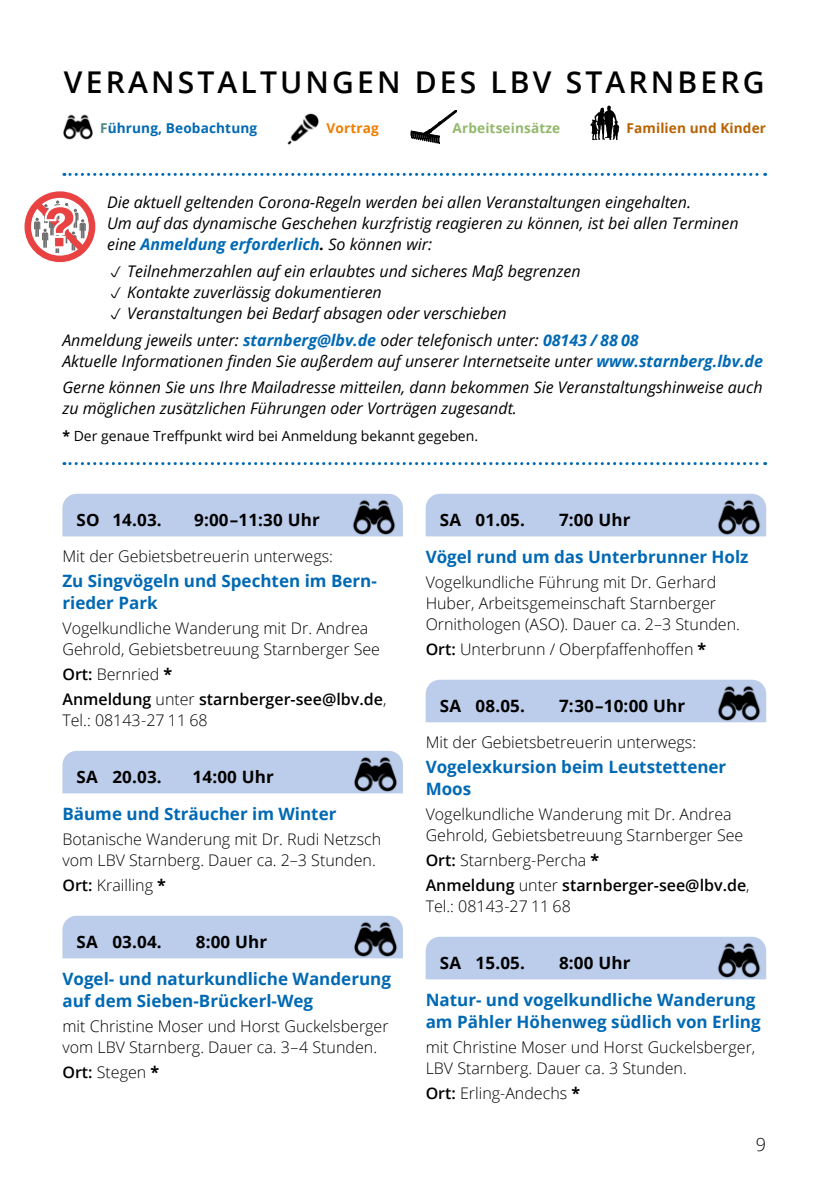
<style>
.page{position:relative;width:840px;height:1191px;background:#fff}
.page>*{position:absolute;margin:0;border:0;box-sizing:border-box;transform-origin:0 0}
.t1{font:600 30px "Open Sans";letter-spacing:.105em;color:#000}
.t2{font:300 18px "Open Sans";color:#000}
.t3{font:700 17px/22px "Open Sans";color:#0069b4}
.t4{font:700 17px "Open Sans";letter-spacing:.01em;color:#000}
.t5{font:300 16px/21px "Open Sans";color:#000}
.t6{font:italic 16px/21px "Open Sans";color:#000}
.t7{font:600 16px/25.2px "Open Sans";color:#000}
.t8{font:14px "Open Sans";color:#000}
.t9{font:700 13.6px "Open Sans";letter-spacing:.01em;color:#0069b4}
.t10{font:700 13.6px "Open Sans";letter-spacing:.01em;color:#b86200}
.t11{font:700 13.6px "Open Sans";letter-spacing:.01em;color:#93b86b}
.t12{font:700 13.6px "Open Sans";letter-spacing:.01em;color:#ef7d00}
.s1{color:#518a85}
.s2{font-weight:700;color:#0069b4}
.s3{font-weight:700}
.s4{font-weight:300}
.s5{font-weight:600}
</style>
<div class="page">
<div style="left:62px;top:494px;width:341px;height:42px;background:#bccdeb"></div>
<div style="left:62px;top:751px;width:341px;height:42px;background:#bccdeb"></div>
<div style="left:62px;top:915px;width:341px;height:43px;background:#bccdeb"></div>
<img style="left:352px;top:494px;width:45px;height:42px">
<img style="left:353px;top:751px;width:46px;height:42px">
<img style="left:353px;top:916px;width:46px;height:42px">
<div style="left:425px;top:494px;width:340px;height:42px;background:#bccdeb"></div>
<div style="left:425px;top:679px;width:340px;height:43px;background:#bccdeb"></div>
<div style="left:425px;top:936px;width:340px;height:43px;background:#bccdeb"></div>
<img style="left:716px;top:494px;width:46px;height:42px">
<img style="left:716px;top:680px;width:46px;height:42px">
<img style="left:716px;top:937px;width:46px;height:42px">
<img style="left:63px;top:114px;width:30px;height:26px">
<img style="left:287px;top:113px;width:32px;height:32px">
<svg style="left:590px;top:105px;width:29px;height:35px"></svg>
<svg style="left:24px;top:191px;width:71px;height:71px"></svg>
<svg style="left:64px;top:173px;width:701px;height:3px"></svg>
<svg style="left:64px;top:462px;width:701px;height:3px"></svg>
<svg style="left:410px;top:110px;width:46px;height:34px"></svg>
<h1 class="t1" style="left:64px;top:62px;width:701px">VERANSTALTUNGEN DES LBV STARNBERG</h1>
<p class="t9" style="left:100px;top:118px;width:158px"><span class="s1">F</span>ührung, Beobachtung</p>
<p class="t12" style="left:326px;top:118px;width:54px">Vortrag</p>
<p class="t10" style="left:626px;top:118px;width:141px">Familien und Kinder</p>
<p class="t11" style="left:452px;top:118px;width:109px">Arbeitseinsätze</p>
<p class="t6" style="left:107px;top:192px;width:632px">Die aktuell geltenden Corona-Regeln werden bei allen Veranstaltungen eingehalten.<br>Um auf das dynamische Geschehen kurzfristig reagieren zu können, ist bei allen Terminen eine <span class="s2">Anmeldung erforderlich</span><span class="s3">.</span> So können wir:</p>
<p class="t6" style="left:127px;top:260px;width:454px">Teilnehmerzahlen auf ein erlaubtes und sicheres Maß begrenzen<br>Kontakte zuverlässig dokumentieren<br>Veranstaltungen bei Bedarf absagen oder verschieben</p>
<p class="t6" style="left:62px;top:329px;width:701px">Anmeldung jeweils unter: <span class="s2">starnberg@lbv.de</span> oder telefonisch unter: <span class="s2">08143 / 88 08<br></span>Aktuelle Informationen finden Sie außerdem auf unserer Internetseite unter <span class="s2">www.starnberg.lbv.de</span></p>
<p class="t6" style="left:62px;top:377px;width:701px">Gerne können Sie uns Ihre Mailadresse mitteilen, dann bekommen Sie Veranstaltungshinweise auch zu möglichen zusätzlichen Führungen oder Vorträgen zugesandt.</p>
<p class="t8" style="left:62px;top:426px;width:417px"><span class="s3">*</span> Der genaue Treffpunkt wird bei Anmeldung bekannt gegeben.</p>
<p class="t4" style="left:77px;top:507px;width:87px">SO 14.03.</p>
<p class="t4" style="left:194px;top:507px;width:127px">9:00–11:30 Uhr</p>
<p class="t5" style="left:62px;top:545px;width:272px">Mit der Gebietsbetreuerin unterwegs:</p>
<p class="t3" style="left:62px;top:569px;width:316px">Zu Singvögeln und Spechten im Bern&shy;rieder Park</p>
<p class="t5" style="left:62px;top:617px;width:319px">Vogelkundliche Wanderung mit Dr. Andrea<br>Gehrold, Gebietsbetreuung Starnberger See</p>
<p class="t7" style="left:62px;top:661px;width:325px">Ort: <span class="s4">Bernried</span> <span class="s3">*<br></span>Anmeldung <span class="s4">unter</span> starnberger-see@lbv.de<span class="s4">,</span></p>
<p class="t5" style="left:62px;top:709px;width:147px">Tel.: 08143-27 11 68</p>
<p class="t4" style="left:77px;top:764px;width:87px">SA 20.03.</p>
<p class="t4" style="left:192px;top:764px;width:83px">14:00 Uhr</p>
<p class="t3" style="left:62px;top:802px;width:275px">Bäume und Sträucher im Winter</p>
<p class="t5" style="left:62px;top:828px;width:320px">Botanische Wanderung mit Dr. Rudi Netzsch vom LBV Starnberg. Dauer ca. 2–3 Stunden.</p>
<p class="t5" style="left:62px;top:874px;width:105px"><span class="s5">Ort:</span> Krailling <span class="s3">*</span></p>
<p class="t4" style="left:77px;top:929px;width:87px">SA 03.04.</p>
<p class="t4" style="left:196px;top:929px;width:73px">8:00 Uhr</p>
<p class="t3" style="left:62px;top:967px;width:330px">Vogel- und naturkundliche Wanderung auf dem Sieben-Brückerl-Weg</p>
<p class="t5" style="left:62px;top:1015px;width:327px">mit Christine Moser und Horst Guckelsberger vom LBV Starnberg. Dauer ca. 3–4 Stunden.</p>
<p class="t5" style="left:62px;top:1061px;width:98px"><span class="s5">Ort:</span> Stegen <span class="s3">*</span></p>
<p class="t4" style="left:439px;top:507px;width:87px">SA 01.05.</p>
<p class="t4" style="left:558px;top:507px;width:73px">7:00 Uhr</p>
<p class="t3" style="left:425px;top:545px;width:324px">Vögel rund um das Unterbrunner Holz</p>
<p class="t5" style="left:425px;top:571px;width:316px">Vogelkundliche Führung mit Dr. Gerhard<br>Huber, Arbeitsgemeinschaft Starnberger<br>Ornithologen (ASO). Dauer ca. 2–3 Stunden.</p>
<p class="t5" style="left:425px;top:638px;width:282px"><span class="s5">Ort:</span> Unterbrunn / Oberpfaffenhoffen <span class="s3">*</span></p>
<p class="t4" style="left:439px;top:693px;width:87px">SA 08.05.</p>
<p class="t4" style="left:558px;top:693px;width:127px">7:30–10:00 Uhr</p>
<p class="t5" style="left:425px;top:731px;width:272px">Mit der Gebietsbetreuerin unterwegs:</p>
<p class="t3" style="left:425px;top:755px;width:302px">Vogelexkursion beim Leutstettener<br>Moos</p>
<p class="t5" style="left:425px;top:803px;width:319px">Vogelkundliche Wanderung mit Dr. Andrea<br>Gehrold, Gebietsbetreuung Starnberger See</p>
<p class="t7" style="left:425px;top:847px;width:325px">Ort: <span class="s4">Starnberg-Percha</span> <span class="s3">*<br></span>Anmeldung <span class="s4">unter</span> starnberger-see@lbv.de<span class="s4">,</span></p>
<p class="t5" style="left:425px;top:895px;width:147px">Tel.: 08143-27 11 68</p>
<p class="t4" style="left:439px;top:950px;width:87px">SA 15.05.</p>
<p class="t4" style="left:558px;top:950px;width:73px">8:00 Uhr</p>
<p class="t3" style="left:425px;top:988px;width:336px">Natur- und vogelkundliche Wanderung am Pähler Höhenweg südlich von Erling</p>
<p class="t5" style="left:425px;top:1036px;width:331px">mit Christine Moser und Horst Guckelsberger,<br>LBV Starnberg. Dauer ca. 3 Stunden.</p>
<p class="t5" style="left:425px;top:1082px;width:156px"><span class="s5">Ort:</span> Erling-Andechs <span class="s3">*</span></p>
<p class="t2" style="left:755px;top:1132px;width:12px">9</p>
</div>
